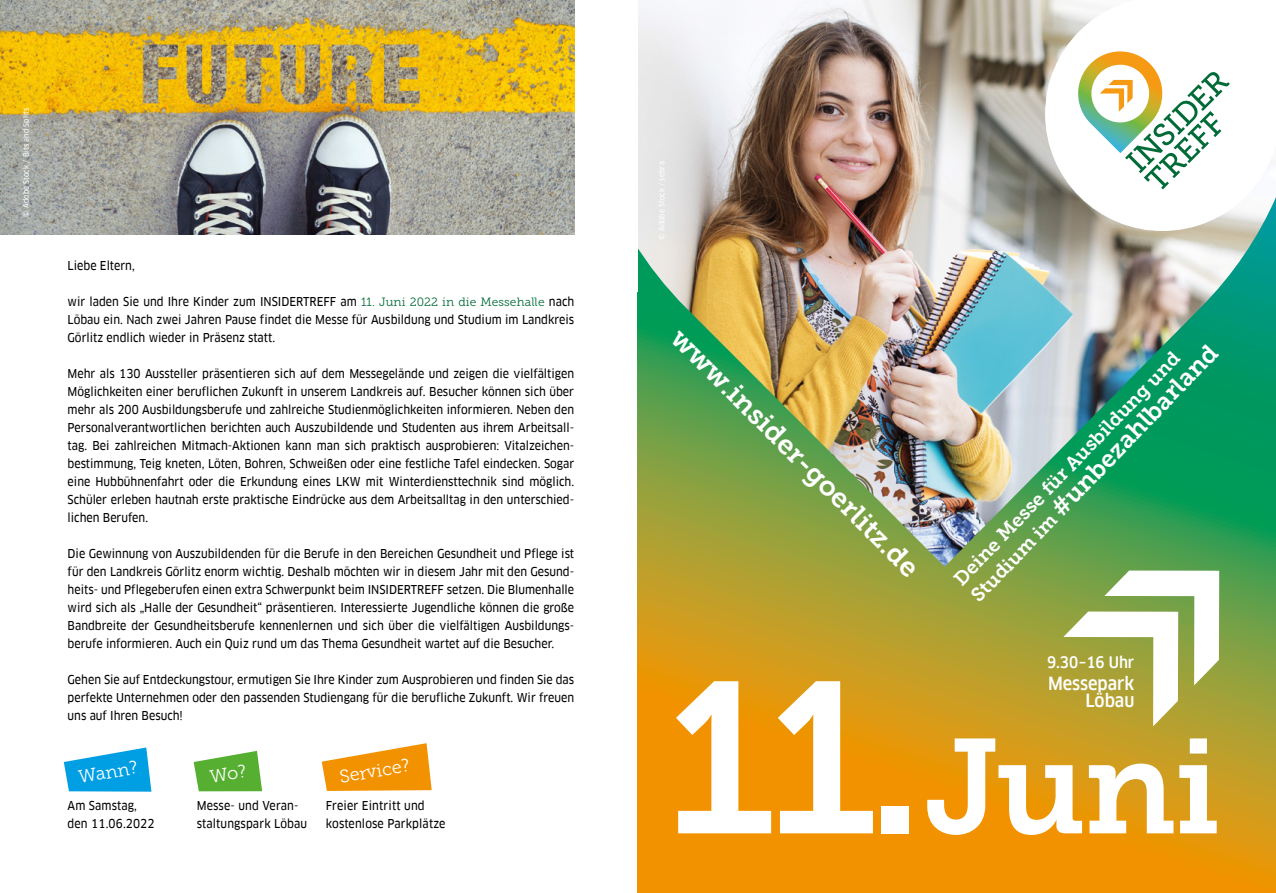
<style>
.page{position:relative;width:1276px;height:893px;background:#fff}
.page>*{position:absolute;margin:0;border:0;box-sizing:border-box;transform-origin:0 0}
.t1{font:133.65px "Museo Slab 700";color:#fff}
.t2{font:27.75px "Museo Slab 700";color:#fff}
.t3{font:24.75px "Museo Slab 700";color:#fff}
.t4{font:19.35px "Museo Slab 700";color:#fff}
.t5{font:18px "Museo Slab 300";color:#fff}
.t6{font:500 17.85px/17.9px "Clan Offc Narr";color:#fff;text-align:right}
.t7{font:500 15.6px "Clan Offc Narr";color:#fff}
.t8{font:12px/18px "Clan Offc Narr News";color:#000;text-align:justify}
.t9{font:7.5px "Clan Offc Narr News";letter-spacing:.02em;color:#fff}
.s1{font-family:"Museo Slab 300";color:#006b37}
.s2{font-size:19.35px}
.s3{font-size:214.2px}
</style>
<div class="page">
<svg style="left:637px;top:567px;width:639px;height:326px;background:#d49916"></svg>
<img style="left:637px;top:0;width:639px;height:567px">
<svg style="left:1063px;top:570px;width:156px;height:156px"></svg>
<svg style="left:1045px;top:0;width:231px;height:231px"></svg>
<svg style="left:1074px;top:51px;width:155px;height:138px"></svg>
<div style="left:386px;top:0;width:252px;height:291px;background:#fff"></div>
<svg style="left:64px;top:747px;width:87px;height:45px"></svg>
<svg style="left:322px;top:743px;width:110px;height:48px"></svg>
<img style="left:0;top:0;width:574px;height:234px">
<svg style="left:194px;top:751px;width:68px;height:40px"></svg>
<p class="t9" style="left:22px;top:217px;width:111px;rotate:-90deg">© Adobe Stock / Bits and Splits</p>
<p class="t8" style="left:68px;top:257px;width:69px">Liebe Eltern,</p>
<p class="t8" style="left:68px;top:293px;width:508px">wir laden Sie und Ihre Kinder zum INSIDERTREFF am <span class="s1">11. Juni 2022 in die Messehalle</span> nach Löbau ein. Nach zwei Jahren Pause findet die Messe für Ausbildung und Studium im Landkreis Görlitz endlich wieder in Präsenz statt.</p>
<p class="t8" style="left:68px;top:365px;width:508px">Mehr als 130 Aussteller präsentieren sich auf dem Messegelände und zeigen die vielfältigen Möglichkeiten einer beruflichen Zukunft in unserem Landkreis auf. Besucher können sich über mehr als 200 Ausbildungsberufe und zahlreiche Studienmöglichkeiten informieren. Neben den Personalverantwortlichen berichten auch Auszubildende und Studenten aus ihrem Arbeitsall&shy;tag. Bei zahlreichen Mitmach-Aktionen kann man sich praktisch ausprobieren: Vitalzeichen&shy;bestimmung, Teig kneten, Löten, Bohren, Schweißen oder eine festliche Tafel eindecken. Sogar eine Hubbühnenfahrt oder die Erkundung eines LKW mit Winterdiensttechnik sind möglich.<br>Schüler erleben hautnah erste praktische Eindrücke aus dem Arbeitsalltag in den unterschied&shy;lichen Berufen.</p>
<p class="t8" style="left:68px;top:545px;width:508px">Die Gewinnung von Auszubildenden für die Berufe in den Bereichen Gesundheit und Pflege ist für den Landkreis Görlitz enorm wichtig. Deshalb möchten wir in diesem Jahr mit den Gesund&shy;heits- und Pflegeberufen einen extra Schwerpunkt beim INSIDERTREFF setzen. Die Blumenhalle wird sich als „Halle der Gesundheit“ präsentieren. Interessierte Jugendliche können die große Bandbreite der Gesundheitsberufe kennenlernen und sich über die vielfältigen Ausbildungs&shy;berufe informieren. Auch ein Quiz rund um das Thema Gesundheit wartet auf die Besucher.</p>
<p class="t8" style="left:68px;top:671px;width:508px">Gehen Sie auf Entdeckungstour, ermutigen Sie Ihre Kinder zum Ausprobieren und finden Sie das perfekte Unternehmen oder den passenden Studiengang für die berufliche Zukunft. Wir freuen uns auf Ihren Besuch!</p>
<h3 class="t5" style="left:77px;top:768px;width:61px;rotate:-10deg">Wann?</h3>
<h3 class="t5" style="left:338px;top:767px;width:72px;rotate:-10deg">Service?</h3>
<p class="t8" style="left:68px;top:797px;width:88px">Am Samstag, den 11.06.2022</p>
<p class="t8" style="left:197px;top:797px;width:112px">Messe- und Veran&shy;staltungspark Löbau</p>
<p class="t8" style="left:326px;top:797px;width:121px">Freier Eintritt und kostenlose Parkplätze</p>
<h2 class="t2" style="left:687px;top:322px;width:339px;rotate:45deg">www.insider-goerlitz.de</h2>
<h3 class="t3" style="left:963px;top:588px;width:348px;rotate:-46deg"><span class="s2">Studium im</span> #unbezahlbarland</h3>
<h3 class="t4" style="left:949px;top:574px;width:317px;rotate:-46deg">Deine Messe für Ausbildung und</h3>
<h3 class="t7" style="left:1047px;top:654px;width:89px">9.30–16 Uhr</h3>
<h3 class="t6" style="left:1048px;top:674px;width:88px">Messepark<br>Löbau</h3>
<h1 class="t1" style="left:667px;top:711px;width:555px"><span class="s3">11.</span>Juni</h1>
</div>
